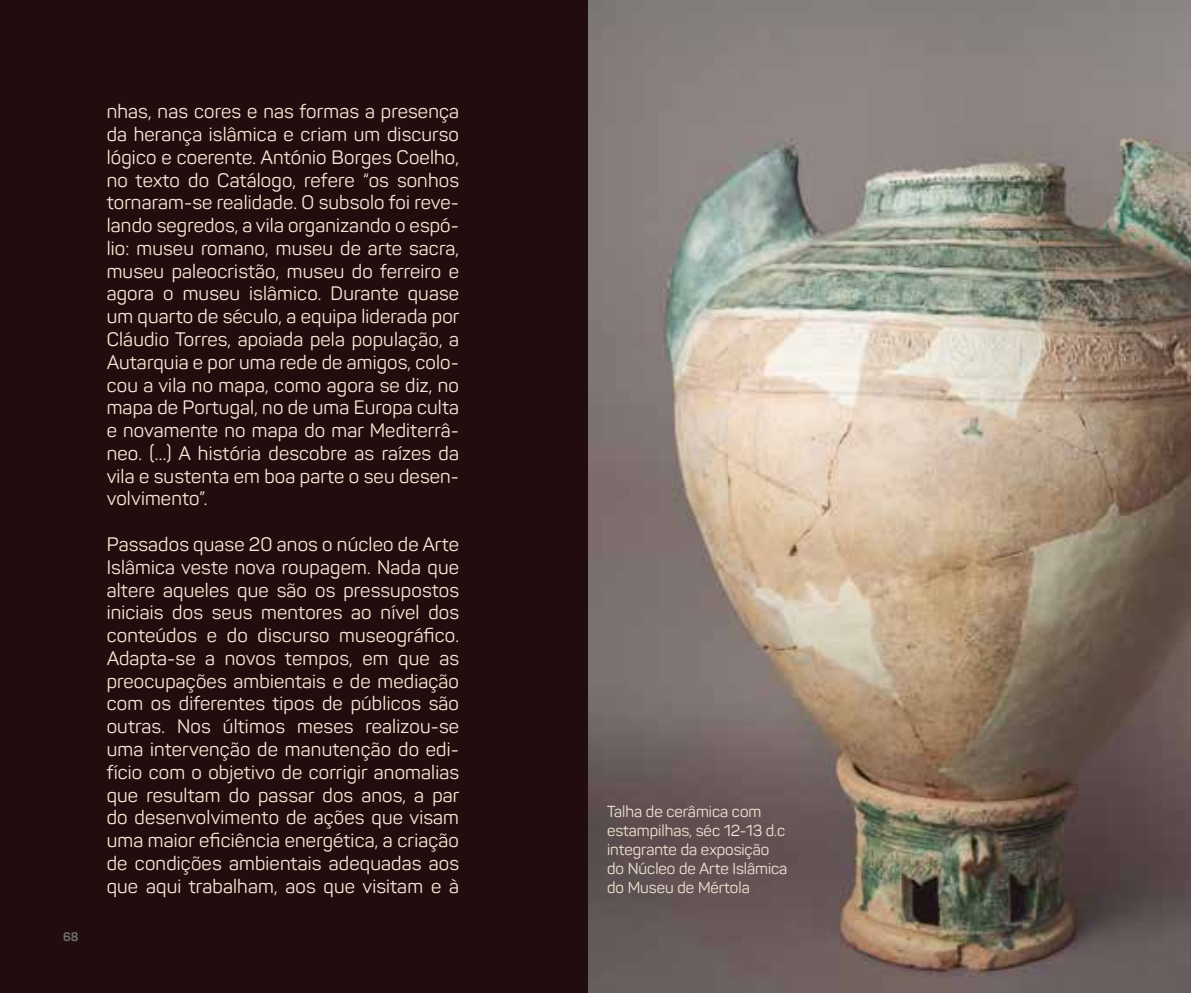
<style>
.page{position:relative;width:1191px;height:993px;background:#fff}
.page>*{position:absolute;margin:0;border:0;box-sizing:border-box;transform-origin:0 0}
.t1{font:19.25px/22.8px "Panton";letter-spacing:.01em;color:#f7ebd7;text-align:justify}
.t2{font:15.75px/18.9px "Panton";color:#f2e5d5}
.t3{font:700 12.25px "Panton";color:#706f6f}
</style>
<div class="page">
<div style="left:0;top:0;width:1191px;height:992px;background:#230c0e"></div>
<img style="left:588px;top:0;width:603px;height:992px">
<p class="t3" style="left:63px;top:928px;width:17px">68</p>
<p class="t1" style="left:107px;top:100px;width:354px">nhas, nas cores e nas formas a presença da herança islâmica e criam um discurso lógico e coerente. António Borges Coelho, no texto do Catálogo, refere “os sonhos tornaram-se realidade. O subsolo foi reve&shy;lando segredos, a vila organizando o espó&shy;lio: museu romano, museu de arte sacra, museu paleocristão, museu do ferreiro e agora o museu islâmico. Durante quase um quarto de século, a equipa liderada por Cláudio Torres, apoiada pela população, a Autarquia e por uma rede de amigos, colo&shy;cou a vila no mapa, como agora se diz, no mapa de Portugal, no de uma Europa culta e novamente no mapa do mar Mediterrâ&shy;neo. (…) A história descobre as raízes da vila e sustenta em boa parte o seu desen&shy;volvimento”.</p>
<p class="t1" style="left:107px;top:532px;width:354px">Passados quase 20 anos o núcleo de Arte Islâmica veste nova roupagem. Nada que altere aqueles que são os pressupostos iniciais dos seus mentores ao nível dos conteúdos e do discurso museográfico.<br>Adapta-se a novos tempos, em que as preocupações ambientais e de mediação com os diferentes tipos de públicos são outras. Nos últimos meses realizou-se uma intervenção de manutenção do edi&shy;fício com o objetivo de corrigir anomalias que resultam do passar dos anos, a par do desenvolvimento de ações que visam uma maior eficiência energética, a criação de condições ambientais adequadas aos que aqui trabalham, aos que visitam e à</p>
<p class="t2" style="left:607px;top:801px;width:182px">Talha de cerâmica com estampilhas, séc 12-13 d.c integrante da exposição do Núcleo de Arte Islâmica do Museu de Mértola</p>
</div>
